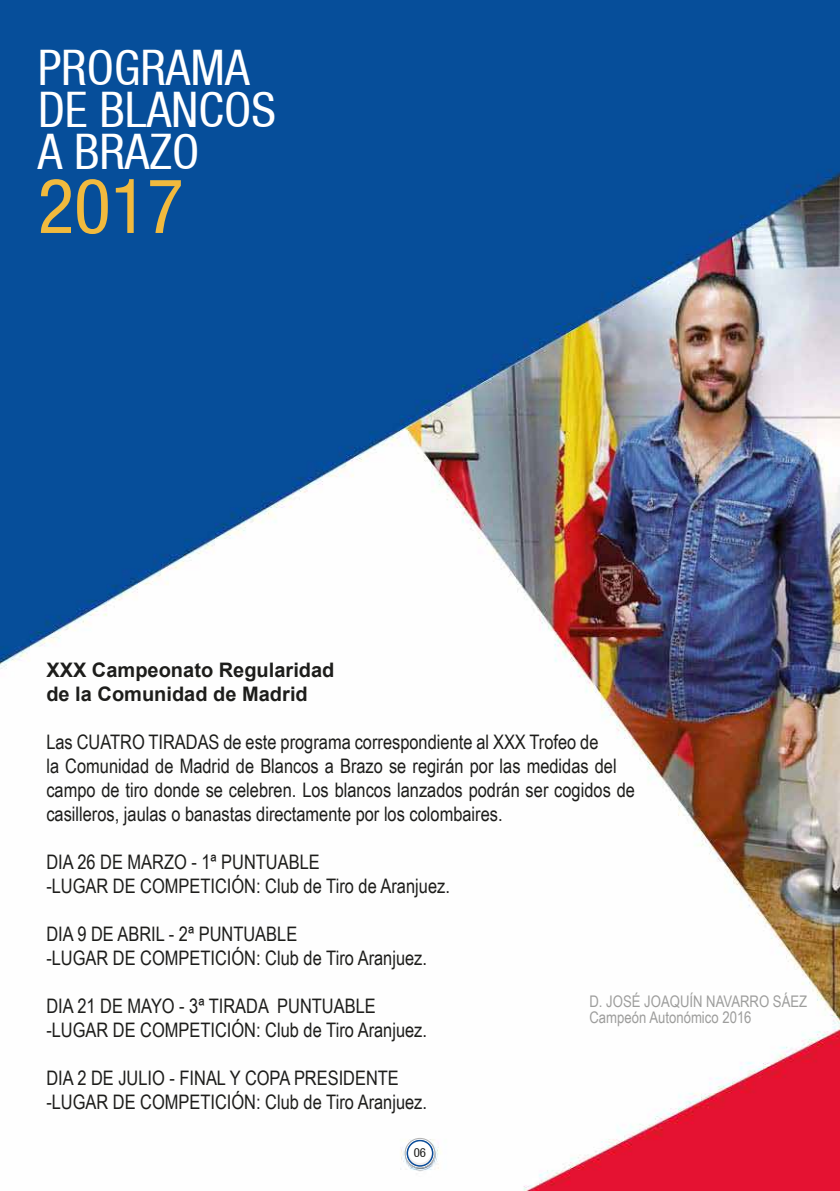
<style>
.page{position:relative;width:840px;height:1191px;background:#fff}
.page>*{position:absolute;margin:0;border:0;box-sizing:border-box;transform-origin:0 0}
.t1{font:condensed 76px "Helvetica 57";color:#f1ba3e}
.t2{font:condensed 49px/42px "Helvetica 57";color:#fff}
.t3{font:20px/24px "Arial Narrow";color:#1d1d1b}
.t4{font:700 20px/24px "Arial";color:#1d1d1b}
.t5{font:16px/16px "Arial Narrow";color:#9d9d9c}
.t6{font:condensed 12.8px "Helvetica 57";color:#1d1d1b}
</style>
<div class="page">
<img style="left:0;top:0;width:839px;height:1191px">
<svg style="left:407px;top:1141px;width:25px;height:24px"></svg>
<svg style="left:407px;top:1147px;width:25px;height:18px"></svg>
<div style="left:406px;top:1139px;width:27px;height:28px;border:2px solid #0a4c99;border-radius:50%"></div>
<div style="left:405px;top:1138px;width:29px;height:29px;border:1px solid #fff;border-radius:50%"></div>
<div style="left:404px;top:1138px;width:31px;height:30px;border:1px solid #b3b2b2;border-radius:50%"></div>
<p class="t2" style="left:38px;top:46px;width:239px">PROGRAMA<br>DE BLANCOS<br>A BRAZO</p>
<p class="t1" style="left:38px;top:162px;width:147px">2017</p>
<p class="t4" style="left:46px;top:658px;width:289px">XXX Campeonato Regularidad de la Comunidad de Madrid</p>
<p class="t3" style="left:46px;top:729px;width:590px">Las CUATRO TIRADAS de este programa correspondiente al XXX Trofeo de<br>la Comunidad de Madrid de Blancos a Brazo se regirán por las medidas del campo de tiro donde se celebren. Los blancos lanzados podrán ser cogidos de casilleros, jaulas o banastas directamente por los colombaires.</p>
<p class="t3" style="left:46px;top:849px;width:405px">DIA 26 DE MARZO - 1ª PUNTUABLE<br>-LUGAR DE COMPETICIÓN: Club de Tiro de Aranjuez.</p>
<p class="t3" style="left:46px;top:921px;width:382px">DIA 9 DE ABRIL - 2ª PUNTUABLE<br>-LUGAR DE COMPETICIÓN: Club de Tiro Aranjuez.</p>
<p class="t3" style="left:46px;top:993px;width:382px">DIA 21 DE MAYO - 3ª TIRADA PUNTUABLE -LUGAR DE COMPETICIÓN: Club de Tiro Aranjuez.</p>
<p class="t3" style="left:46px;top:1065px;width:382px">DIA 2 DE JULIO - FINAL Y COPA PRESIDENTE -LUGAR DE COMPETICIÓN: Club de Tiro Aranjuez.</p>
<p class="t5" style="left:589px;top:992px;width:219px">D. JOSÉ JOAQUÍN NAVARRO SÁEZ<br>Campeón Autonómico 2016</p>
<p class="t6" style="left:413px;top:1145px;width:14px">06</p>
</div>
